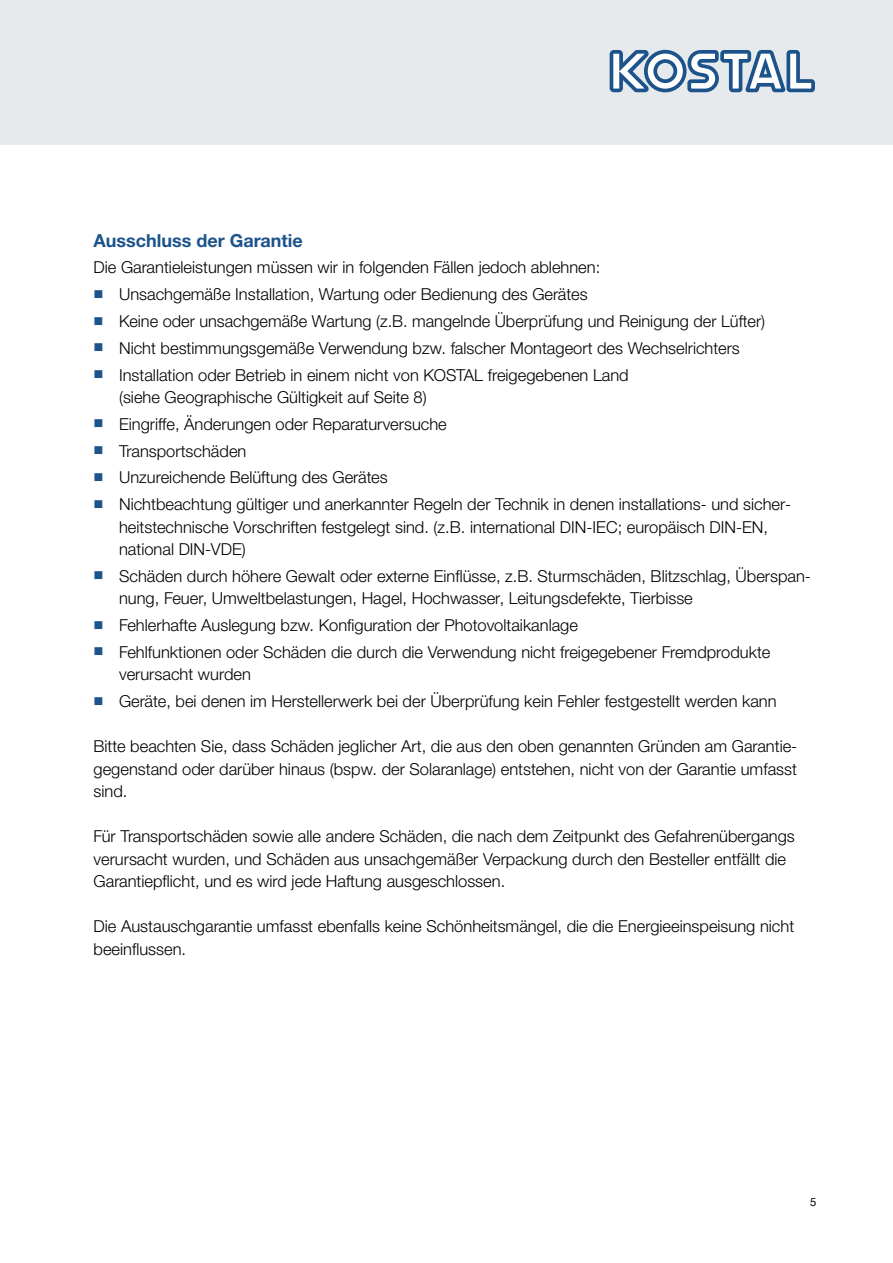
<style>
.page{position:relative;width:893px;height:1263px;background:#fff}
.page>*{position:absolute;margin:0;border:0;box-sizing:border-box;transform-origin:0 0}
.t1{font:700 18px "Helvetica Neue LTW1 G";color:#1c538a}
.Copy{font:300 16.5px/22.5px "Helvetica Neue LTW1 G";color:#000}
.t2{font:11.25px "Helvetica Neue LTW1 G";color:#000}
.s1{font-family:"KOSTSYMB";font-weight:400;font-size:13.5px;color:#1c538a}
</style>
<div class="page">
<div style="left:0;top:0;width:893px;height:145px;background:#e7eaec"></div>
<svg style="left:610px;top:50px;width:205px;height:42px"></svg>
<h4 class="t1" style="left:94px;top:229px;width:211px">Ausschluss der Garantie</h4>
<p class="Copy" style="left:94px;top:256px;width:508px">Die Garantieleistungen müssen wir in folgenden Fällen jedoch ablehnen:</p>
<p class="Copy" style="left:94px;top:283px;width:496px"><span class="s1">n</span> Unsachgemäße Installation, Wartung oder Bedienung des Gerätes</p>
<p class="Copy" style="left:94px;top:310px;width:673px"><span class="s1">n</span> Keine oder unsachgemäße Wartung (z.B. mangelnde Überprüfung und Reinigung der Lüfter)</p>
<p class="Copy" style="left:94px;top:337px;width:648px"><span class="s1">n</span> Nicht bestimmungsgemäße Verwendung bzw. falscher Montageort des Wechselrichters</p>
<p class="Copy" style="left:119px;top:363px;width:511px;text-indent:-26px"><span class="s1">n</span> Installation oder Betrieb in einem nicht von KOSTAL freigegebenen Land (siehe Geographische Gültigkeit auf Seite 8)</p>
<p class="Copy" style="left:94px;top:413px;width:355px"><span class="s1">n</span> Eingriffe, Änderungen oder Reparaturversuche</p>
<p class="Copy" style="left:94px;top:439px;width:154px"><span class="s1">n</span> Transportschäden</p>
<p class="Copy" style="left:94px;top:466px;width:296px"><span class="s1">n</span> Unzureichende Belüftung des Gerätes</p>
<p class="Copy" style="left:119px;top:493px;width:673px;text-indent:-26px"><span class="s1">n</span> Nichtbeachtung gültiger und anerkannter Regeln der Technik in denen installations- und sicher&shy;heitstechnische Vorschriften festgelegt sind. (z.B. international DIN-IEC; europäisch DIN-EN, national DIN-VDE)</p>
<p class="Copy" style="left:119px;top:565px;width:693px;text-indent:-26px"><span class="s1">n</span> Schäden durch höhere Gewalt oder externe Einflüsse, z.B. Sturmschäden, Blitzschlag, Überspan&shy;nung, Feuer, Umweltbelastungen, Hagel, Hochwasser, Leitungsdefekte, Tierbisse</p>
<p class="Copy" style="left:94px;top:614px;width:486px"><span class="s1">n</span> Fehlerhafte Auslegung bzw. Konfiguration der Photovoltaikanlage</p>
<p class="Copy" style="left:119px;top:641px;width:653px;text-indent:-26px"><span class="s1">n</span> Fehlfunktionen oder Schäden die durch die Verwendung nicht freigegebener Fremdprodukte verursacht wurden</p>
<p class="Copy" style="left:94px;top:690px;width:685px"><span class="s1">n</span> Geräte, bei denen im Herstellerwerk bei der Überprüfung kein Fehler festgestellt werden kann</p>
<p class="Copy" style="left:94px;top:735px;width:705px;text-align:justify">Bitte beachten Sie, dass Schäden jeglicher Art, die aus den oben genannten Gründen am Garantie&shy;gegenstand oder darüber hinaus (bspw. der Solaranlage) entstehen, nicht von der Garantie umfasst sind.</p>
<p class="Copy" style="left:94px;top:825px;width:703px">Für Transportschäden sowie alle andere Schäden, die nach dem Zeitpunkt des Gefahrenübergangs verursacht wurden, und Schäden aus unsachgemäßer Verpackung durch den Besteller entfällt die<br>Garantiepflicht, und es wird jede Haftung ausgeschlossen.</p>
<p class="Copy" style="left:94px;top:915px;width:702px">Die Austauschgarantie umfasst ebenfalls keine Schönheitsmängel, die die Energieeinspeisung nicht beeinflussen.</p>
<p class="t2" style="left:810px;top:1195px;width:8px">5</p>
</div>
